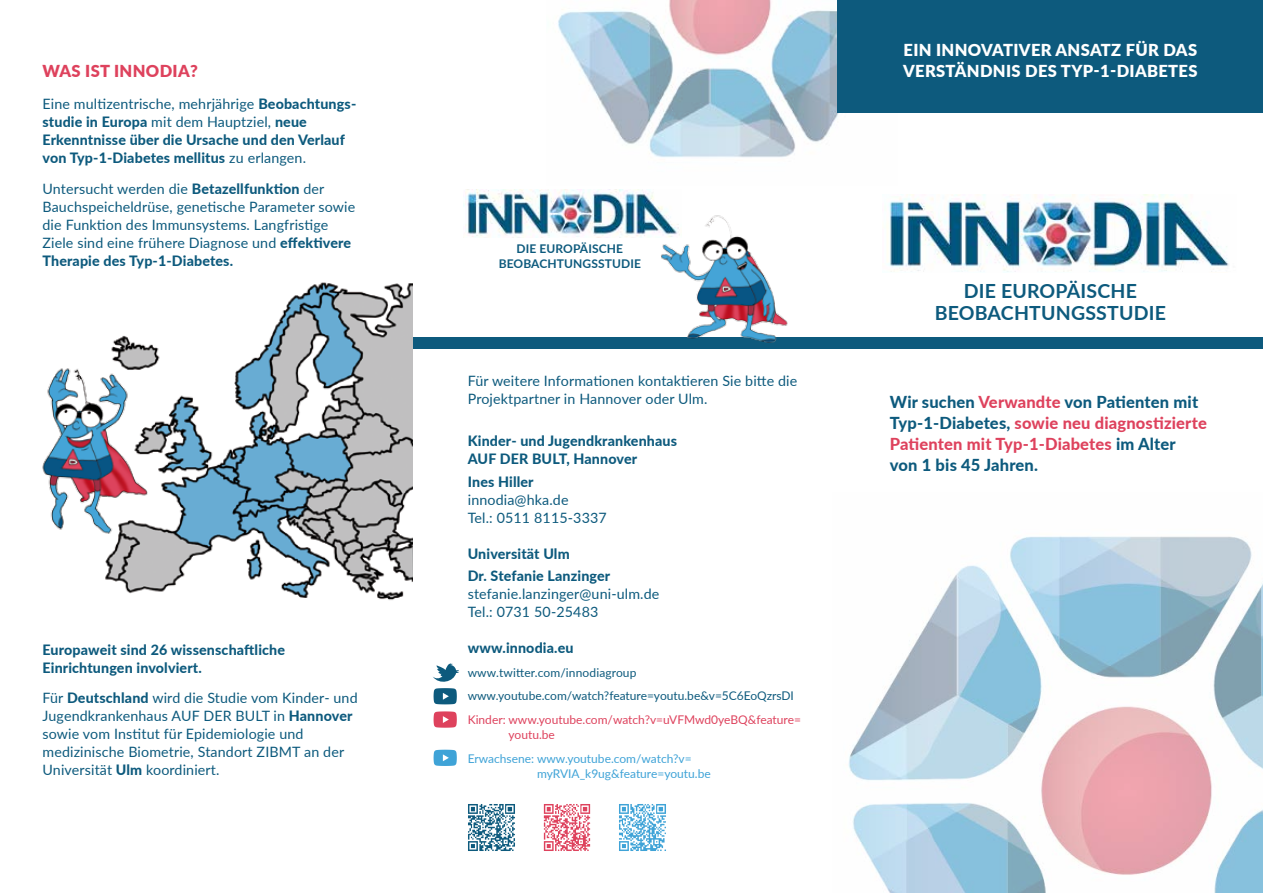
<style>
.page{position:relative;width:1263px;height:893px;background:#fff}
.page>*{position:absolute;margin:0;border:0;box-sizing:border-box;transform-origin:0 0}
.t1{font:700 19.5px/22.5px "Lato";letter-spacing:.01em;color:#0d5a7d;text-align:center}
.t2{font:800 16.5px/21px "Lato";letter-spacing:.01em;color:#0d5a7d}
.t3{font:900 16.5px/21px "Lato";letter-spacing:.02em;color:#fff}
.t4{font:900 16.5px "Lato";letter-spacing:.02em;color:#de425d}
.t5{font:14.25px/18px "Lato";letter-spacing:.01em;color:#0d5a7d}
.t6{font:800 14.25px/18px "Lato";letter-spacing:.01em;color:#0d5a7d}
.t7{font:12px/23.7px "Lato";color:#0d5a7d}
.t8{font:12px/15px "Lato";color:#3fa3d7}
.t9{font:12px/15px "Lato";color:#de425d}
.t10{font:700 12px/15px "Lato";letter-spacing:.01em;color:#0d5a7d;text-align:center}
.s1{font-weight:400}
.s2{font-weight:800}
.s3{color:#de425d}
</style>
<div class="page">
<img style="left:558px;top:0;width:281px;height:158px">
<div style="left:412px;top:337px;width:851px;height:12px;background:#0d5a7d"></div>
<img style="left:848px;top:536px;width:415px;height:357px">
<div style="left:838px;top:0;width:425px;height:113px;background:#0d5a7d"></div>
<img style="left:887px;top:195px;width:342px;height:78px">
<img style="left:661px;top:215px;width:127px;height:128px">
<img style="left:105px;top:282px;width:307px;height:318px">
<img style="left:42px;top:353px;width:120px;height:183px">
<svg style="left:433px;top:663px;width:26px;height:41px"></svg>
<svg style="left:434px;top:711px;width:23px;height:17px"></svg>
<svg style="left:434px;top:750px;width:23px;height:16px"></svg>
<img style="left:468px;top:804px;width:47px;height:47px">
<img style="left:543px;top:804px;width:48px;height:47px">
<img style="left:619px;top:804px;width:47px;height:47px">
<img style="left:464px;top:189px;width:217px;height:48px">
<p class="t4" style="left:43px;top:58px;width:84px">WAS IST INNODIA</p>
<p class="t4" style="left:190px;top:58px;width:9px">?</p>
<p class="t6" style="left:43px;top:94px;width:315px"><span class="s1">Eine multizentrische, mehrjährige</span> Beobachtungs&shy;studie in Europa <span class="s1">mit dem Hauptziel,</span> neue Erkenntnisse über die Ursache und den Verlauf von Typ-1-Diabetes mellitus <span class="s1">zu erlangen.</span></p>
<p class="t5" style="left:43px;top:179px;width:314px">Untersucht werden die <span class="s2">Betazellfunktion</span> der Bauchspeicheldrüse, genetische Parameter sowie die Funktion des Immunsystems. Langfristige Ziele sind eine frühere Diagnose und <span class="s2">effektivere Therapie des Typ-1-Diabetes.</span></p>
<p class="t6" style="left:43px;top:640px;width:244px">Europaweit sind 26 wissenschaftliche<br>Einrichtungen involviert.</p>
<p class="t5" style="left:43px;top:689px;width:317px">Für <span class="s2">Deutschland</span> wird die Studie vom Kinder- und Jugendkrankenhaus AUF DER BULT in <span class="s2">Hannover </span>sowie vom Institut für Epidemiologie und medizinische Biometrie, Standort ZIBMT an der Universität <span class="s2">Ulm</span> koordiniert.</p>
<p class="t10" style="left:499px;top:241px;width:144px">DIE EUROPÄISCHE<br>BEOBACHTUNGSSTUDIE</p>
<p class="t5" style="left:468px;top:371px;width:331px">Für weitere Informationen kontaktieren Sie bitte die<br>Projektpartner in Hannover oder Ulm.</p>
<p class="t6" style="left:468px;top:431px;width:211px">Kinder- und Jugendkrankenhaus<br>AUF DER BULT, Hannover</p>
<p class="t6" style="left:468px;top:472px;width:67px">Ines Hiller</p>
<p class="t5" style="left:468px;top:490px;width:140px">innodia@hka.de<br>Tel.: 0511 8115-3337</p>
<p class="t6" style="left:468px;top:542px;width:144px;line-height:22.2px">Universität Ulm<br>Dr. Stefanie Lanzinger</p>
<p class="t5" style="left:468px;top:584px;width:193px">stefanie.lanzinger@uni-ulm.de<br>Tel.: 0731 50-25483</p>
<p class="t6" style="left:468px;top:638px;width:107px">www.innodia.eu</p>
<p class="t7" style="left:468px;top:660px;width:328px">www.twitter.com/innodiagroup www.youtube.com/watch?feature=youtu.be&amp;v=5C6EoQzrsDI</p>
<p class="t9" style="left:508px;top:712px;width:294px;text-indent:-41px">Kinder: www.youtube.com/watch?v=uVFMwd0yeBQ&amp;feature= youtu.be</p>
<p class="t8" style="left:537px;top:750px;width:175px;text-indent:-69px">Erwachsene: www.youtube.com/watch?v= myRVIA_k9ug&amp;feature=youtu.be</p>
<p class="t3" style="left:903px;top:39px;width:296px">EIN INNOVATIVER ANSATZ FÜR DAS<br>VERSTÄNDNIS DES TYP-1-DIABETES</p>
<h1 class="t1" style="left:935px;top:279px;width:233px">DIE EUROPÄISCHE<br>BEOBACHTUNGSSTUDIE</h1>
<p class="t2" style="left:890px;top:390px;width:318px">Wir suchen <span class="s3">Verwandte</span> von Patienten mit Typ-1-Diabetes, <span class="s3">sowie neu diagnostizierte Patienten mit Typ-1-Diabetes</span> im Alter von 1 bis 45 Jahren.</p>
</div>
